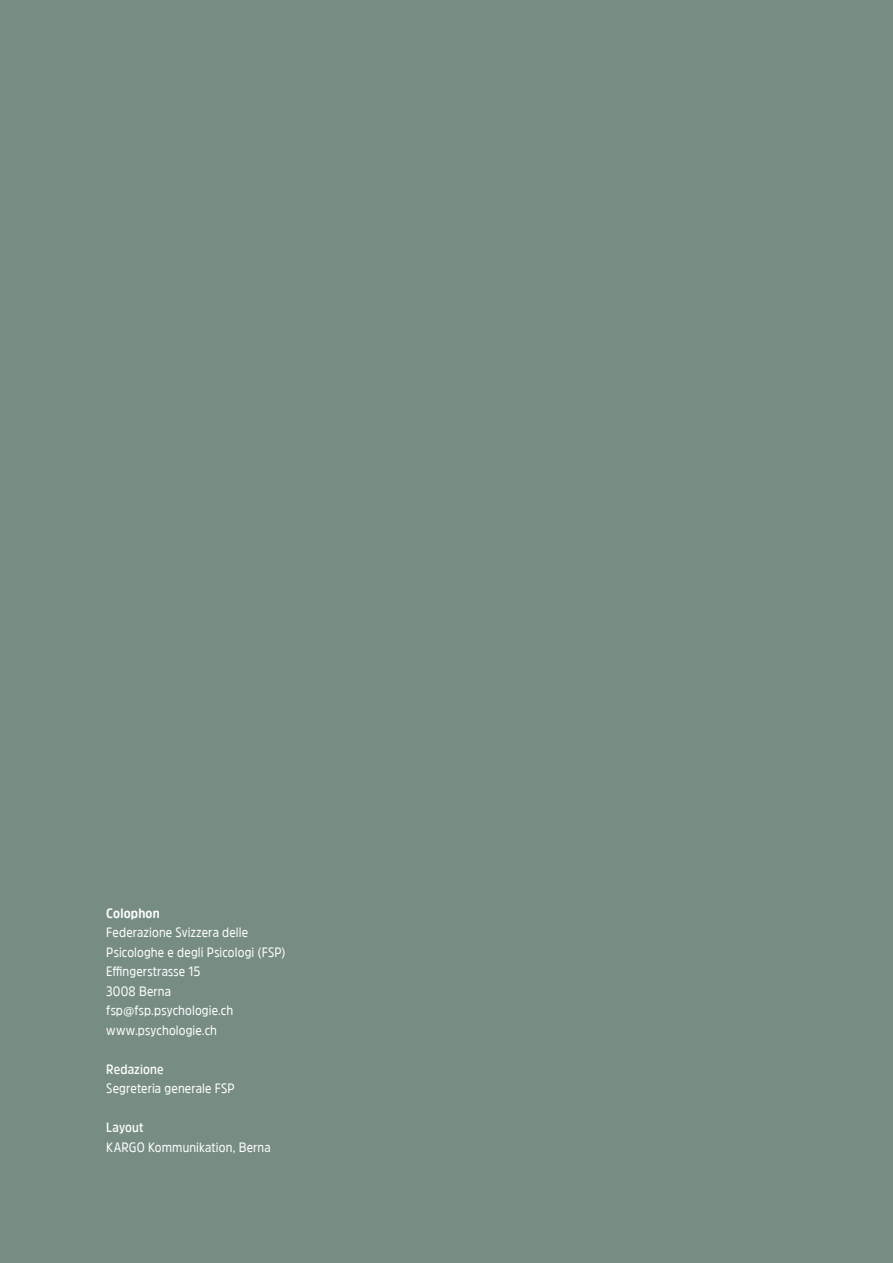
<style>
.page{position:relative;width:893px;height:1263px;background:#778d83}
.page>*{position:absolute;margin:0;border:0;box-sizing:border-box;transform-origin:0 0}
.t1{font:13.5px/19.5px "Amsi Pro Narw";letter-spacing:.01em;color:#fff}
.t2{font:600 13.5px "Amsi Pro Narw";letter-spacing:.01em;color:#fff}
.t3{font:700 13.5px "Amsi Pro Narw";letter-spacing:.015em;color:#fff}
</style>
<div class="page">
<p class="t3" style="left:106px;top:904px;width:55px">Colophon</p>
<p class="t1" style="left:106px;top:922px;width:181px">Federazione Svizzera delle<br>Psicologhe e degli Psicologi (FSP)<br>Effingerstrasse 15<br>3008 Berna fsp@fsp.psychologie.ch www.psychologie.ch</p>
<p class="t2" style="left:106px;top:1060px;width:59px">Redazione</p>
<p class="t1" style="left:106px;top:1078px;width:130px">Segreteria generale FSP</p>
<p class="t2" style="left:106px;top:1118px;width:39px">Layout</p>
<p class="t1" style="left:106px;top:1137px;width:166px">KARGO Kommunikation, Berna</p>
</div>
